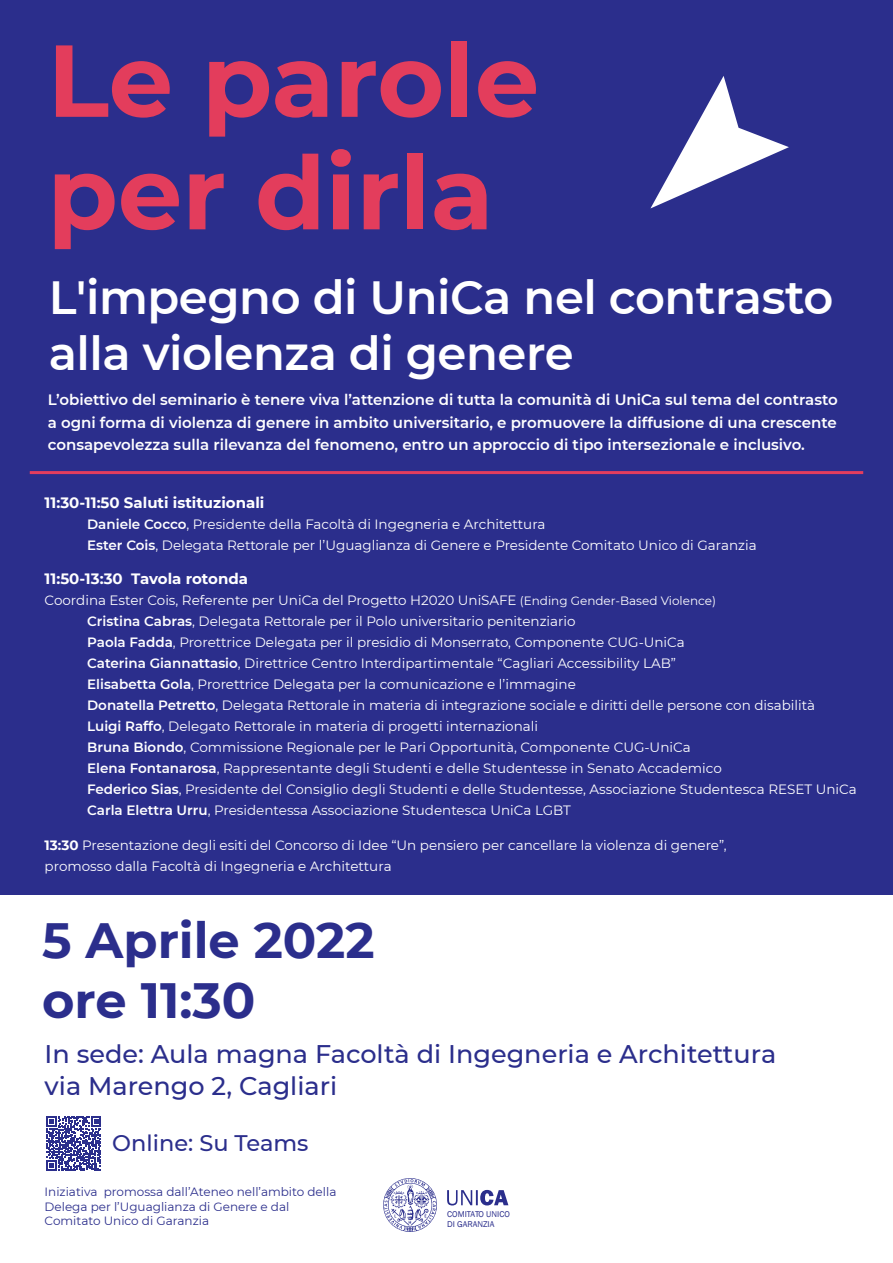
<style>
.page{position:relative;width:893px;height:1263px;background:#fff}
.page>*{position:absolute;margin:0;border:0;box-sizing:border-box;transform-origin:0 0}
.t1{font:700 102px/112.5px "Montserrat";color:#e33d5c}
.t2{font:700 49.5px/60px "Montserrat";color:#2b2e8c}
.t3{font:600 46.5px/55.8px "Montserrat";letter-spacing:-.01em;color:#fff}
.t4{font:500 25.5px/31.5px "Montserrat";color:#2b2e8c}
.t5{font:500 22.5px "Montserrat";color:#2b2e8c}
.t6{font:600 15px/22.5px "Montserrat";color:#fff;text-align:justify}
.t7{font:700 15px "Montserrat";color:#fff}
.t8{font:13.5px/21px "Montserrat";color:#fff}
.t9{font:12px/14.4px "Montserrat";color:#2b2e8c}
.t10{font:8.7px/9.6px "Franklin Gothic";color:#2b2e8c}
.s1{font-weight:600}
.s2{font-size:12px}
.s3{font-weight:700}
</style>
<div class="page">
<div style="left:0;top:0;width:893px;height:894px;background:#2b2e8c"></div>
<svg style="left:650px;top:76px;width:139px;height:132px"></svg>
<hr style="left:30px;top:471px;width:833px;height:3px;background:#e33d5e">
<svg style="left:447px;top:1190px;width:61px;height:15px"></svg>
<svg style="left:383px;top:1178px;width:54px;height:54px"></svg>
<svg style="left:46px;top:1116px;width:55px;height:55px"></svg>
<h1 class="t1" style="left:47px;top:19px;width:493px">Le parole per dirla</h1>
<h3 class="t3" style="left:49px;top:268px;width:786px">L'impegno di UniCa nel contrasto alla violenza di genere</h3>
<p class="t6" style="left:48px;top:388px;width:791px">L’obiettivo del seminario è tenere viva l’attenzione di tutta la comunità di UniCa sul tema del contrasto a ogni forma di violenza di genere in ambito universitario, e promuovere la diffusione di una crescente consapevolezza sulla rilevanza del fenomeno, entro un approccio di tipo intersezionale e inclusivo.</p>
<p class="t7" style="left:45px;top:491px;width:221px">11:30-11:50 Saluti istituzionali</p>
<p class="t8" style="left:87px;top:513px;width:671px"><span class="s1">Daniele Cocco</span>, Presidente della Facoltà di Ingegneria e Architettura<br><span class="s1">Ester Cois</span>, Delegata Rettorale per l’Uguaglianza di Genere e Presidente Comitato Unico di Garanzia</p>
<p class="t7" style="left:45px;top:568px;width:205px">11:50-13:30 Tavola rotonda</p>
<p class="t8" style="left:87px;top:589px;width:771px;text-indent:-43px">Coordina Ester Cois, Referente per UniCa del Progetto H2020 UniSAFE <span class="s2">(Ending Gender-Based Violence)<br></span><span class="s1">Cristina Cabras</span>, Delegata Rettorale per il Polo universitario penitenziario<br><span class="s1">Paola Fadda</span>, Prorettrice Delegata per il presidio di Monserrato, Componente CUG-UniCa<br><span class="s1">Caterina Giannattasio</span>, Direttrice Centro Interdipartimentale “Cagliari Accessibility LAB”<br><span class="s1">Elisabetta Gola</span>, Prorettrice Delegata per la comunicazione e l’immagine<br><span class="s1">Donatella Petretto</span>, Delegata Rettorale in materia di integrazione sociale e diritti delle persone con disabilità<br><span class="s1">Luigi Raffo</span>, Delegato Rettorale in materia di progetti internazionali<br><span class="s1">Bruna Biondo</span>, Commissione Regionale per le Pari Opportunità, Componente CUG-UniCa<br><span class="s1">Elena Fontanarosa</span>, Rappresentante degli Studenti e delle Studentesse in Senato Accademico<br><span class="s1">Federico Sias</span>, Presidente del Consiglio degli Studenti e delle Studentesse, Associazione Studentesca RESET UniCa <span class="s1">Carla Elettra Urru</span>, Presidentessa Associazione Studentesca UniCa LGBT</p>
<p class="t8" style="left:45px;top:834px;width:684px"><span class="s3">13:30</span> Presentazione degli esiti del Concorso di Idee “Un pensiero per cancellare la violenza di genere”, promosso dalla Facoltà di Ingegneria e Architettura</p>
<h2 class="t2" style="left:42px;top:907px;width:334px">5 Aprile 2022 ore 11:30</h2>
<h3 class="t4" style="left:45px;top:1037px;width:733px">In sede: Aula magna Facoltà di Ingegneria e Architettura via Marengo 2, Cagliari</h3>
<h3 class="t5" style="left:112px;top:1128px;width:198px">Online: Su Teams</h3>
<p class="t9" style="left:45px;top:1184px;width:293px">Iniziativa promossa dall’Ateneo nell’ambito della<br>Delega per l’Uguaglianza di Genere e dal<br>Comitato Unico di Garanzia</p>
<p class="t10" style="left:447px;top:1209px;width:64px">COMITATO UNICO<br>DI GARANZIA</p>
</div>
